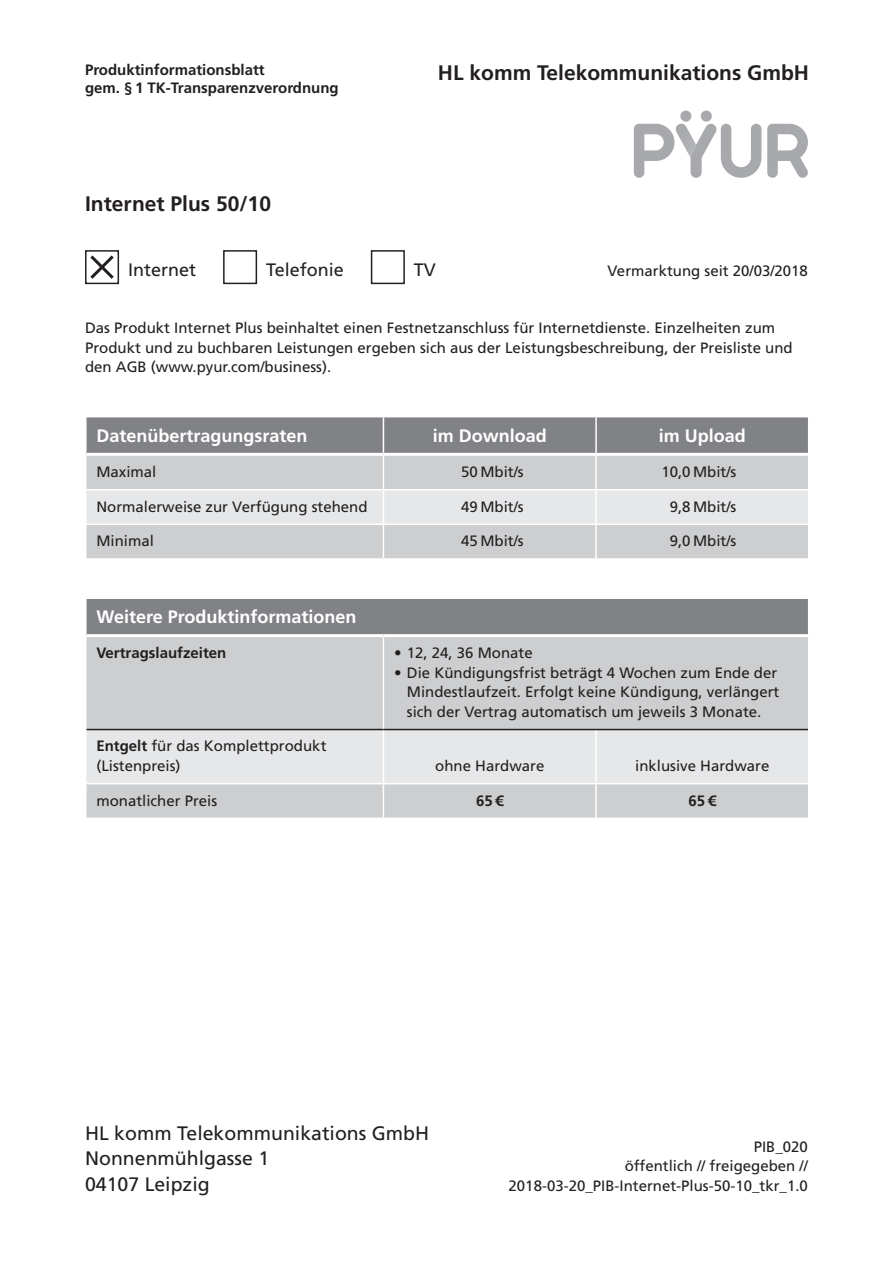
<style>
.page{position:relative;width:893px;height:1263px;background:#fff}
.page>*{position:absolute;margin:0;border:0;box-sizing:border-box;transform-origin:0 0}
.Produktname{font:700 21px "Frutiger LT Std";color:#231f20}
.t1{font:19.5px/25.5px "Frutiger LT Std";color:#231f20}
.Tabellenkopf{font:700 18px "Frutiger LT Std";color:#fff}
.Produktbestandteile{font:18px "Frutiger LT Std";color:#231f20}
.Tabellenkopf_zentrie{font:700 18px "Frutiger LT Std";color:#fff}
.Fließtext_Tabellenin{font:15px/19.5px "Frutiger LT Std";color:#231f20}
.Fließtext_Tabellenin-2{font:700 15px/18px "Frutiger LT Std";color:#231f20}
.Versionsnummer{font:15px "Frutiger LT Std";color:#231f20}
.s1{font-weight:700}
</style>
<div class="page">
<div style="left:85px;top:250px;width:34px;height:34px;border:2px solid #231f20"></div>
<svg style="left:87px;top:252px;width:30px;height:30px"></svg>
<div style="left:223px;top:250px;width:34px;height:34px;border:2px solid #231f20"></div>
<div style="left:371px;top:250px;width:34px;height:34px;border:2px solid #231f20"></div>
<div style="left:87px;top:417px;width:721px;height:36px;background:#808285"></div>
<div style="left:87px;top:456px;width:721px;height:102px;background:#cdced0"></div>
<div style="left:87px;top:490px;width:721px;height:34px;background:#e6e7e9"></div>
<hr style="left:85px;top:489px;width:298px;height:1px;background:#fff">
<hr style="left:596px;top:489px;width:213px;height:1px;background:#fff">
<hr style="left:383px;top:489px;width:213px;height:1px;background:#fff">
<hr style="left:595px;top:417px;width:2px;height:36px;background:#fff">
<hr style="left:383px;top:417px;width:1px;height:36px;background:#fff">
<hr style="left:85px;top:524px;width:298px;height:1px;background:#fff">
<hr style="left:383px;top:524px;width:213px;height:1px;background:#fff">
<hr style="left:596px;top:524px;width:213px;height:1px;background:#fff">
<hr style="left:383px;top:456px;width:1px;height:33px;background:#fff">
<hr style="left:595px;top:456px;width:2px;height:33px;background:#fff">
<hr style="left:383px;top:490px;width:1px;height:34px;background:#fff">
<hr style="left:595px;top:490px;width:2px;height:34px;background:#fff">
<hr style="left:383px;top:525px;width:1px;height:33px;background:#fff">
<hr style="left:595px;top:525px;width:2px;height:33px;background:#fff">
<div style="left:86px;top:599px;width:723px;height:37px;background:#808285"></div>
<div style="left:87px;top:637px;width:721px;height:180px;background:#cdced0"></div>
<div style="left:87px;top:730px;width:721px;height:53px;background:#e6e7e9"></div>
<hr style="left:85px;top:599px;width:2px;height:37px;background:#fff">
<hr style="left:808px;top:599px;width:1px;height:37px;background:#fff">
<hr style="left:383px;top:730px;width:1px;height:53px;background:#fff">
<hr style="left:595px;top:730px;width:2px;height:53px;background:#fff">
<hr style="left:85px;top:783px;width:298px;height:1px;background:#fff">
<hr style="left:595px;top:784px;width:2px;height:33px;background:#fff">
<hr style="left:87px;top:634px;width:296px;height:3px;background:#fff">
<hr style="left:383px;top:634px;width:213px;height:3px;background:#fff">
<hr style="left:596px;top:634px;width:212px;height:3px;background:#fff">
<hr style="left:87px;top:729px;width:296px;height:1px;background:#231f20">
<hr style="left:383px;top:637px;width:1px;height:92px;background:#fff">
<hr style="left:383px;top:729px;width:213px;height:1px;background:#231f20">
<hr style="left:596px;top:729px;width:212px;height:1px;background:#231f20">
<hr style="left:383px;top:783px;width:213px;height:1px;background:#fff">
<hr style="left:383px;top:784px;width:1px;height:33px;background:#fff">
<hr style="left:596px;top:783px;width:213px;height:1px;background:#fff">
<div style="left:680px;top:111px;width:11px;height:11px;background:#a8a9ad;border-radius:50%"></div>
<div style="left:701px;top:111px;width:11px;height:11px;background:#a8a9ad;border-radius:50%"></div>
<svg style="left:690px;top:124px;width:71px;height:54px"></svg>
<img style="left:675px;top:124px;width:21px;height:34px">
<svg style="left:767px;top:124px;width:41px;height:54px"></svg>
<svg style="left:634px;top:124px;width:40px;height:54px"></svg>
<p class="Fließtext_Tabellenin-2" style="left:85px;top:61px;width:255px">Produktinformationsblatt<br>gem. § 1 TK-Transparenzverordnung</p>
<p class="Produktname" style="left:85px;top:192px;width:187px">Internet Plus 50/10</p>
<h1 class="Produktname" style="left:438px;top:60px;width:373px">HL komm Telekommunikations GmbH</h1>
<p class="Produktbestandteile" style="left:128px;top:259px;width:70px">Internet</p>
<p class="Produktbestandteile" style="left:266px;top:259px;width:79px">Telefonie</p>
<p class="Produktbestandteile" style="left:414px;top:259px;width:24px">TV</p>
<p class="Fließtext_Tabellenin" style="left:607px;top:261px;width:202px">Vermarktung seit 20/03/2018</p>
<p class="Fließtext_Tabellenin" style="left:85px;top:318px;width:709px">Das Produkt Internet Plus beinhaltet einen Festnetzanschluss für Internetdienste. Einzelheiten zum<br>Produkt und zu buchbaren Leistungen ergeben sich aus der Leistungsbeschreibung, der Preisliste und den AGB (www.pyur.com/business).</p>
<p class="Tabellenkopf" style="left:96px;top:425px;width:213px">Datenübertragungsraten</p>
<p class="Tabellenkopf_zentrie" style="left:433px;top:425px;width:116px">im Download</p>
<p class="Tabellenkopf_zentrie" style="left:659px;top:425px;width:89px">im Upload</p>
<p class="Fließtext_Tabellenin" style="left:96px;top:462px;width:62px">Maximal</p>
<p class="Fließtext_Tabellenin" style="left:461px;top:462px;width:64px">50 Mbit/s</p>
<p class="Fließtext_Tabellenin" style="left:661px;top:462px;width:77px">10,0 Mbit/s</p>
<p class="Fließtext_Tabellenin" style="left:96px;top:497px;width:273px">Normalerweise zur Verfügung stehend</p>
<p class="Fließtext_Tabellenin" style="left:461px;top:497px;width:64px">49 Mbit/s</p>
<p class="Fließtext_Tabellenin" style="left:670px;top:497px;width:68px">9,8 Mbit/s</p>
<p class="Fließtext_Tabellenin" style="left:96px;top:531px;width:59px">Minimal</p>
<p class="Fließtext_Tabellenin" style="left:461px;top:531px;width:64px">45 Mbit/s</p>
<p class="Fließtext_Tabellenin" style="left:670px;top:531px;width:68px">9,0 Mbit/s</p>
<p class="Tabellenkopf" style="left:96px;top:606px;width:262px">Weitere Produktinformationen</p>
<p class="Fließtext_Tabellenin-2" style="left:96px;top:644px;width:132px">Vertragslaufzeiten</p>
<p class="Fließtext_Tabellenin" style="left:394px;top:643px;width:140px">• 12, 24, 36 Monate</p>
<p class="Fließtext_Tabellenin" style="left:407px;top:663px;width:374px;text-indent:-13px">• Die Kündigungsfrist beträgt 4 Wochen zum Ende der<br>Mindestlaufzeit. Erfolgt keine Kündigung, verlängert sich der Vertrag automatisch um jeweils 3 Monate.</p>
<p class="Fließtext_Tabellenin" style="left:96px;top:736px;width:232px"><span class="s1">Entgelt</span> für das Komplettprodukt (Listenpreis)</p>
<p class="Fließtext_Tabellenin" style="left:435px;top:756px;width:111px">ohne Hardware</p>
<p class="Fließtext_Tabellenin" style="left:635px;top:756px;width:136px">inklusive Hardware</p>
<p class="Fließtext_Tabellenin" style="left:96px;top:791px;width:122px">monatlicher Preis</p>
<p class="Fließtext_Tabellenin-2" style="left:476px;top:791px;width:29px">65€</p>
<p class="Fließtext_Tabellenin-2" style="left:689px;top:791px;width:29px">65€</p>
<h2 class="t1" style="left:85px;top:1120px;width:346px">HL komm Telekommunikations GmbH<br>Nonnenmühlgasse 1<br>04107 Leipzig</h2>
<p class="Versionsnummer" style="left:754px;top:1138px;width:56px">PIB_020</p>
<p class="Versionsnummer" style="left:625px;top:1157px;width:185px">öffentlich // freigegeben //</p>
<p class="Versionsnummer" style="left:509px;top:1177px;width:301px">2018-03-20_PIB-Internet-Plus-50-10_tkr_1.0</p>
</div>
